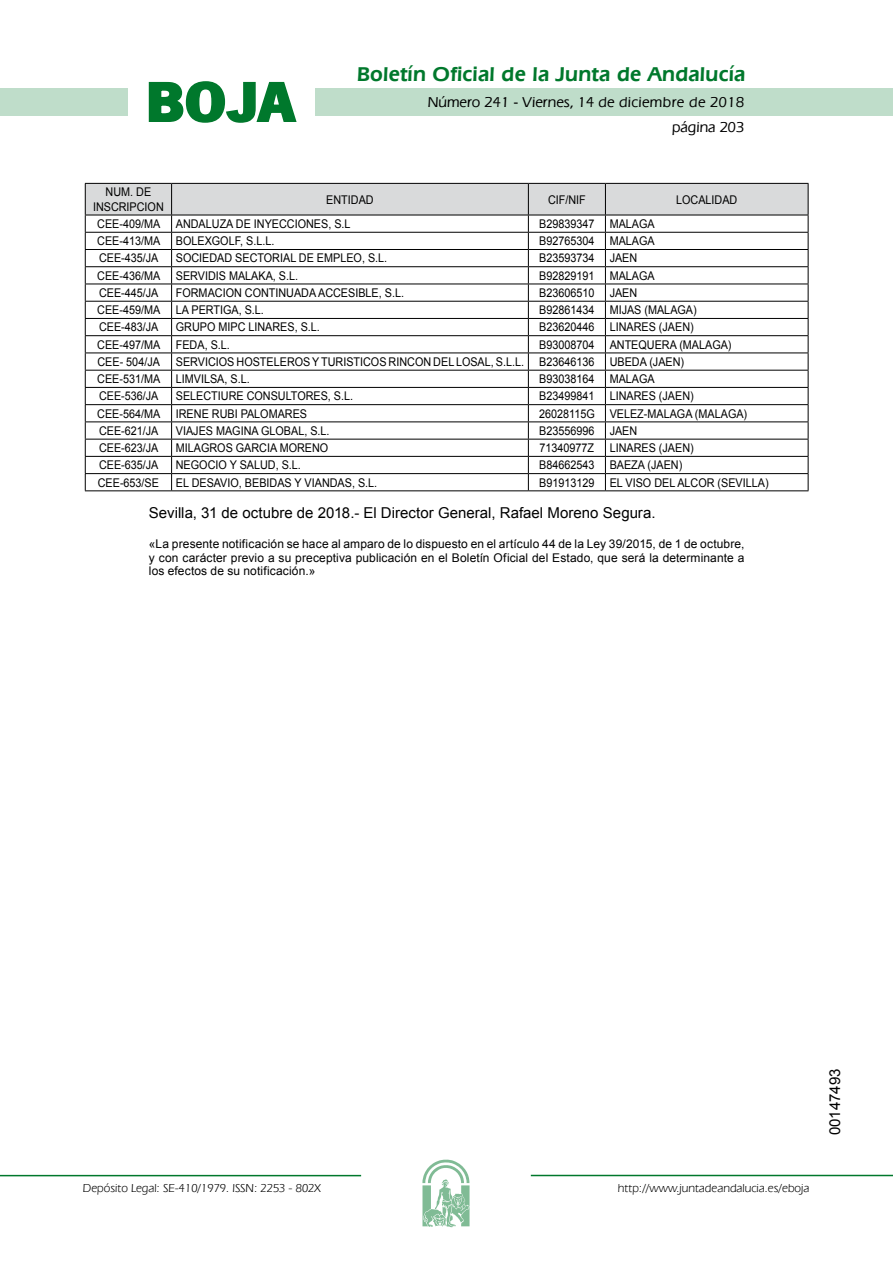
<style>
.page{position:relative;width:893px;height:1263px;background:#fff}
.page>*{position:absolute;margin:0;border:0;box-sizing:border-box;transform-origin:0 0}
.t1{font:700 57.75px "News Got T";color:#00782c;scale:1.14 1}
.t2{font:600 21px "Eras IT Cby BT";letter-spacing:.01em;color:#00782c}
.t3{font:15px "Arial";color:#000}
.t4{font:500 15px/24.5px "Eras IT Cby BT";color:#000;text-align:right}
.t5{font:12px/14.4px "Arial";color:#000;text-align:center;scale:.9 1}
.t6{font:12px/13.5px "Arial";color:#000;text-align:justify}
.t7{font:12px "Eras IT Cby BT";color:#000}
</style>
<div class="page">
<div style="left:315px;top:88px;width:577px;height:28px;background:#bfddca"></div>
<div style="left:0;top:88px;width:128px;height:28px;background:#bfddca"></div>
<hr style="left:0;top:1175px;width:361px;height:1px;background:#00782c">
<svg style="left:422px;top:1159px;width:47px;height:68px"></svg>
<hr style="left:531px;top:1175px;width:361px;height:1px;background:#00782c">
<svg style="left:148px;top:81px;width:149px;height:42px"></svg>
<svg style="left:85px;top:183px;width:723px;height:307px"></svg>
<hr style="left:85px;top:490px;width:87px;height:1px;background:#000">
<hr style="left:172px;top:490px;width:356px;height:1px;background:#000">
<hr style="left:528px;top:490px;width:77px;height:1px;background:#000">
<hr style="left:605px;top:490px;width:203px;height:1px;background:#000">
<h1 class="t1" style="left:145px;top:68px;width:133px">BOJA</h1>
<h2 class="t2" style="left:357px;top:62px;width:390px">Boletín Oficial de la Junta de Andalucía</h2>
<p class="t4" style="left:428px;top:90px;width:318px">Número 241 - Viernes, 14 de diciembre de 2018 página 203</p>
<p class="t5" style="left:93px;top:185px;width:80px">NUM. DE<br>INSCRIPCION</p>
<p class="t5" style="left:326px;top:192px;width:54px">ENTIDAD</p>
<p class="t5" style="left:548px;top:192px;width:44px">CIF/NIF</p>
<p class="t5" style="left:676px;top:192px;width:70px">LOCALIDAD</p>
<p class="t5" style="left:97px;top:217px;width:72px">CEE-409/MA</p>
<p class="t5" style="left:176px;top:217px;width:196px">ANDALUZA DE INYECCIONES, S.L</p>
<p class="t5" style="left:539px;top:217px;width:63px">B29839347</p>
<p class="t5" style="left:609px;top:217px;width:52px">MALAGA</p>
<p class="t5" style="left:97px;top:234px;width:72px">CEE-413/MA</p>
<p class="t5" style="left:176px;top:234px;width:111px">BOLEXGOLF, S.L.L.</p>
<p class="t5" style="left:539px;top:234px;width:63px">B92765304</p>
<p class="t5" style="left:609px;top:234px;width:52px">MALAGA</p>
<p class="t5" style="left:99px;top:251px;width:68px">CEE-435/JA</p>
<p class="t5" style="left:176px;top:251px;width:236px">SOCIEDAD SECTORIAL DE EMPLEO, S.L.</p>
<p class="t5" style="left:539px;top:251px;width:63px">B23593734</p>
<p class="t5" style="left:609px;top:251px;width:32px">JAEN</p>
<p class="t5" style="left:97px;top:268px;width:72px">CEE-436/MA</p>
<p class="t5" style="left:176px;top:268px;width:137px">SERVIDIS MALAKA, S.L.</p>
<p class="t5" style="left:539px;top:268px;width:63px">B92829191</p>
<p class="t5" style="left:609px;top:268px;width:52px">MALAGA</p>
<p class="t5" style="left:99px;top:286px;width:68px">CEE-445/JA</p>
<p class="t5" style="left:176px;top:286px;width:255px">FORMACION CONTINUADA ACCESIBLE, S.L.</p>
<p class="t5" style="left:539px;top:286px;width:63px">B23606510</p>
<p class="t5" style="left:609px;top:286px;width:32px">JAEN</p>
<p class="t5" style="left:97px;top:303px;width:72px">CEE-459/MA</p>
<p class="t5" style="left:176px;top:303px;width:99px">LA PERTIGA, S.L.</p>
<p class="t5" style="left:539px;top:303px;width:63px">B92861434</p>
<p class="t5" style="left:609px;top:303px;width:98px">MIJAS (MALAGA)</p>
<p class="t5" style="left:99px;top:320px;width:68px">CEE-483/JA</p>
<p class="t5" style="left:176px;top:320px;width:162px">GRUPO MIPC LINARES, S.L.</p>
<p class="t5" style="left:539px;top:320px;width:63px">B23620446</p>
<p class="t5" style="left:609px;top:320px;width:95px">LINARES (JAEN)</p>
<p class="t5" style="left:97px;top:337px;width:72px">CEE-497/MA</p>
<p class="t5" style="left:176px;top:337px;width:62px">FEDA, S.L.</p>
<p class="t5" style="left:539px;top:337px;width:63px">B93008704</p>
<p class="t5" style="left:609px;top:337px;width:137px">ANTEQUERA (MALAGA)</p>
<p class="t5" style="left:97px;top:355px;width:71px">CEE- 504/JA</p>
<p class="t5" style="left:176px;top:355px;width:388px">SERVICIOS HOSTELEROS Y TURISTICOS RINCON DEL LOSAL, S.L.L.</p>
<p class="t5" style="left:539px;top:355px;width:63px">B23646136</p>
<p class="t5" style="left:609px;top:355px;width:84px">UBEDA (JAEN)</p>
<p class="t5" style="left:97px;top:372px;width:72px">CEE-531/MA</p>
<p class="t5" style="left:176px;top:372px;width:84px">LIMVILSA, S.L.</p>
<p class="t5" style="left:539px;top:372px;width:63px">B93038164</p>
<p class="t5" style="left:609px;top:372px;width:52px">MALAGA</p>
<p class="t5" style="left:99px;top:389px;width:68px">CEE-536/JA</p>
<p class="t5" style="left:176px;top:389px;width:198px">SELECTIURE CONSULTORES, S.L.</p>
<p class="t5" style="left:539px;top:389px;width:63px">B23499841</p>
<p class="t5" style="left:609px;top:389px;width:95px">LINARES (JAEN)</p>
<p class="t5" style="left:97px;top:406px;width:72px">CEE-564/MA</p>
<p class="t5" style="left:176px;top:406px;width:147px">IRENE RUBI PALOMARES</p>
<p class="t5" style="left:539px;top:406px;width:233px">26028115G VELEZ-MALAGA (MALAGA)</p>
<p class="t5" style="left:99px;top:424px;width:68px">CEE-621/JA</p>
<p class="t5" style="left:176px;top:424px;width:172px">VIAJES MAGINA GLOBAL, S.L.</p>
<p class="t5" style="left:539px;top:424px;width:63px">B23556996</p>
<p class="t5" style="left:609px;top:424px;width:32px">JAEN</p>
<p class="t5" style="left:99px;top:441px;width:68px">CEE-623/JA</p>
<p class="t5" style="left:176px;top:441px;width:171px">MILAGROS GARCIA MORENO</p>
<p class="t5" style="left:539px;top:441px;width:62px">71340977Z</p>
<p class="t5" style="left:609px;top:441px;width:95px">LINARES (JAEN)</p>
<p class="t5" style="left:99px;top:458px;width:68px">CEE-635/JA</p>
<p class="t5" style="left:176px;top:458px;width:140px">NEGOCIO Y SALUD, S.L.</p>
<p class="t5" style="left:539px;top:458px;width:63px">B84662543</p>
<p class="t5" style="left:609px;top:458px;width:82px">BAEZA (JAEN)</p>
<p class="t5" style="left:98px;top:475px;width:70px">CEE-653/SE</p>
<p class="t5" style="left:176px;top:475px;width:225px">EL DESAVIO, BEBIDAS Y VIANDAS, S.L.</p>
<p class="t5" style="left:539px;top:475px;width:63px">B91913129</p>
<p class="t5" style="left:609px;top:475px;width:178px">EL VISO DEL ALCOR (SEVILLA)</p>
<p class="t3" style="left:149px;top:503px;width:508px">Sevilla, 31 de octubre de 2018.- El Director General, Rafael Moreno Segura.</p>
<p class="t6" style="left:149px;top:537px;width:597px">«La presente notificación se hace al amparo de lo dispuesto en el artículo 44 de la Ley 39/2015, de 1 de octubre, y con carácter previo a su preceptiva publicación en el Boletín Oficial del Estado, que será la determinante a los efectos de su notificación.»</p>
<p class="t7" style="left:83px;top:1181px;width:239px">Depósito Legal: SE-410/1979. ISSN: 2253 - 802X</p>
<p class="t7" style="left:618px;top:1181px;width:193px">http://www.juntadeandalucia.es/eboja</p>
<p class="t3" style="left:825px;top:1135px;width:68px;rotate:-90deg">00147493</p>
</div>
